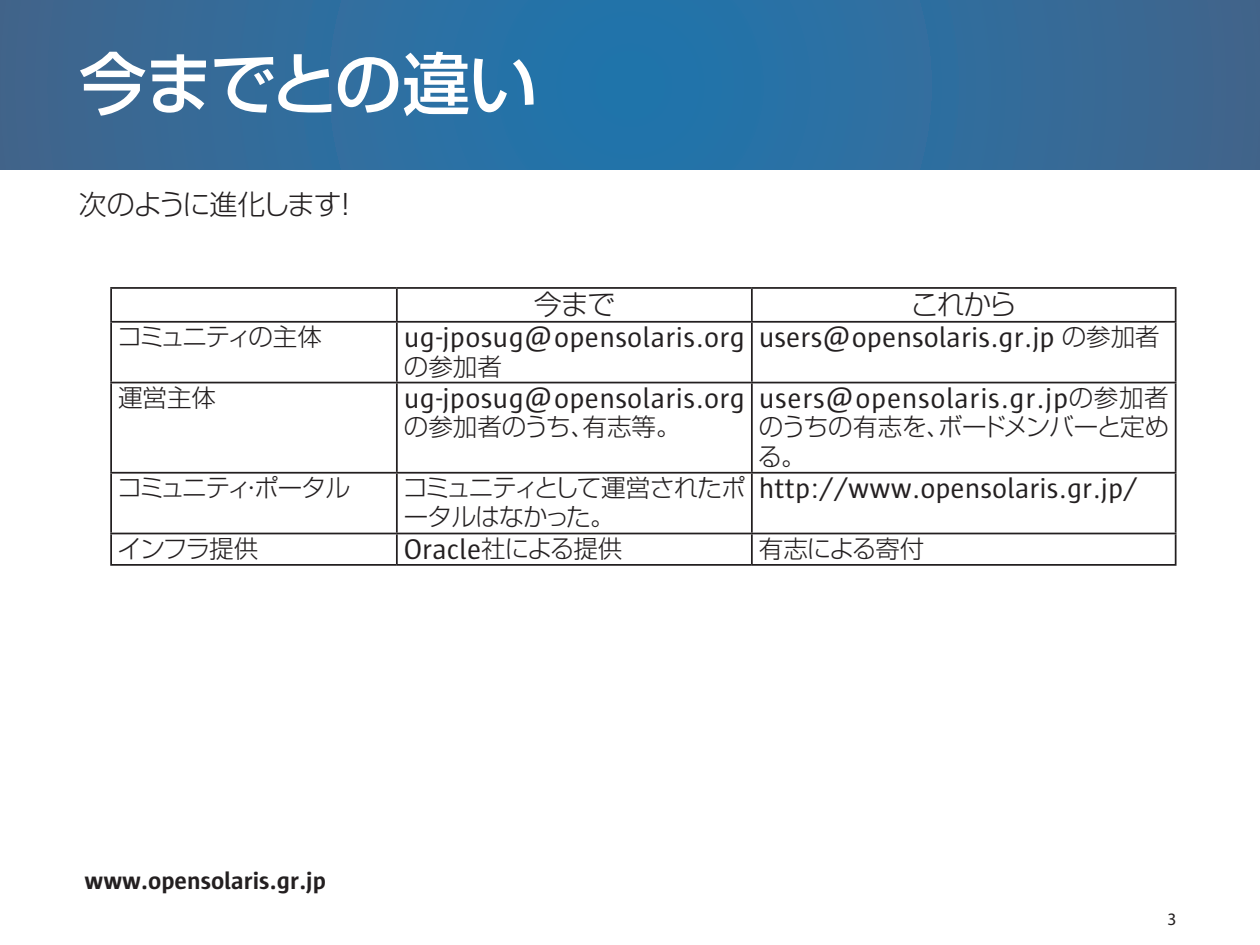
<style>
.page{position:relative;width:1260px;height:945px;background:#fff}
.page>*{position:absolute;margin:0;border:0;box-sizing:border-box;transform-origin:0 0}
.t1{font:500 68.25px "Shin Go Pro";letter-spacing:-.04em;color:#fff}
.t2{font:29.22px "Sun";letter-spacing:.01em;color:#231f20}
.t3{font:300 28px "Shin Go Pro";letter-spacing:-.055em;color:#231f20}
.t4{font:700 24.85px "Sun";color:#231f20}
.t5{font:300 24.5px/29.4px "Shin Go Pro";letter-spacing:-.035em;color:#231f20}
.t6{font:300 24.5px "Shin Go Pro";color:#231f20}
.t7{font:300 24.5px "Shin Go Pro";letter-spacing:-.055em;color:#231f20}
.t8{font:300 24.5px "Shin Go Pro";letter-spacing:-.09em;color:#231f20}
.t9{font:17.5px "Myriad Pro";color:#231f20}
.s1{font-family:"Shin Go Pro";font-weight:300;font-size:24.5px}
</style>
<div class="page">
<svg style="left:0;top:0;width:1260px;height:170px;background:#306c9c"></svg>
<hr style="left:110px;top:287px;width:287px;height:2px;background:#231f20">
<hr style="left:110px;top:289px;width:2px;height:32px;background:#231f20">
<hr style="left:397px;top:287px;width:355px;height:2px;background:#231f20">
<hr style="left:396px;top:289px;width:2px;height:32px;background:#231f20">
<hr style="left:752px;top:287px;width:425px;height:2px;background:#231f20">
<hr style="left:751px;top:289px;width:2px;height:32px;background:#231f20">
<hr style="left:1175px;top:289px;width:2px;height:32px;background:#231f20">
<hr style="left:110px;top:321px;width:287px;height:2px;background:#231f20">
<hr style="left:110px;top:323px;width:2px;height:59px;background:#231f20">
<hr style="left:397px;top:321px;width:355px;height:2px;background:#231f20">
<hr style="left:396px;top:323px;width:2px;height:59px;background:#231f20">
<hr style="left:752px;top:321px;width:425px;height:2px;background:#231f20">
<hr style="left:751px;top:323px;width:2px;height:59px;background:#231f20">
<hr style="left:1175px;top:323px;width:2px;height:59px;background:#231f20">
<hr style="left:110px;top:382px;width:287px;height:1px;background:#231f20">
<hr style="left:110px;top:383px;width:2px;height:89px;background:#231f20">
<hr style="left:397px;top:382px;width:355px;height:1px;background:#231f20">
<hr style="left:396px;top:383px;width:2px;height:89px;background:#231f20">
<hr style="left:752px;top:382px;width:425px;height:1px;background:#231f20">
<hr style="left:751px;top:383px;width:2px;height:89px;background:#231f20">
<hr style="left:1175px;top:383px;width:2px;height:89px;background:#231f20">
<hr style="left:110px;top:472px;width:287px;height:2px;background:#231f20">
<hr style="left:110px;top:474px;width:2px;height:59px;background:#231f20">
<hr style="left:397px;top:472px;width:355px;height:2px;background:#231f20">
<hr style="left:396px;top:474px;width:2px;height:59px;background:#231f20">
<hr style="left:752px;top:472px;width:425px;height:2px;background:#231f20">
<hr style="left:751px;top:474px;width:2px;height:59px;background:#231f20">
<hr style="left:1175px;top:474px;width:2px;height:59px;background:#231f20">
<hr style="left:110px;top:533px;width:287px;height:1px;background:#231f20">
<hr style="left:110px;top:534px;width:2px;height:30px;background:#231f20">
<hr style="left:397px;top:533px;width:355px;height:1px;background:#231f20">
<hr style="left:396px;top:534px;width:2px;height:30px;background:#231f20">
<hr style="left:752px;top:533px;width:425px;height:1px;background:#231f20">
<hr style="left:751px;top:534px;width:2px;height:30px;background:#231f20">
<hr style="left:1175px;top:534px;width:2px;height:30px;background:#231f20">
<hr style="left:110px;top:564px;width:287px;height:2px;background:#231f20">
<hr style="left:397px;top:564px;width:355px;height:2px;background:#231f20">
<hr style="left:752px;top:564px;width:425px;height:2px;background:#231f20">
<h1 class="t1" style="left:79px;top:28px;width:460px">今までとの違い</h1>
<p class="t3" style="left:79px;top:181px;width:282px">次のように進化します！</p>
<p class="t3" style="left:534px;top:281px;width:83px">今まで</p>
<p class="t3" style="left:911px;top:281px;width:108px">これから</p>
<p class="t8" style="left:117px;top:317px;width:206px">コミュニティの主体</p>
<p class="t2" style="left:404px;top:322px;width:343px">ug-jposug@opensolaris.org</p>
<p class="t5" style="left:404px;top:349px;width:99px">の参加者</p>
<p class="t5" style="left:118px;top:380px;width:99px">運営主体</p>
<p class="t2" style="left:404px;top:383px;width:343px">ug-jposug@opensolaris.org</p>
<p class="t6" style="left:404px;top:407px;width:278px">の参加者のうち、有志等。</p>
<p class="t2" style="left:759px;top:322px;width:402px">users@opensolaris.gr.jp <span class="s1">の参加者</span></p>
<p class="t2" style="left:759px;top:383px;width:411px">users@opensolaris.gr.jp<span class="s1">の参加者</span></p>
<p class="t5" style="left:758px;top:409px;width:413px">のうちの有志を、ボードメンバーと定める。</p>
<p class="t7" style="left:117px;top:468px;width:235px">コミュニティ・ポータル</p>
<p class="t5" style="left:403px;top:470px;width:344px">コミュニティとして運営されたポータルはなかった。</p>
<p class="t2" style="left:759px;top:473px;width:380px">http://www.opensolaris.gr.jp/</p>
<p class="t5" style="left:117px;top:531px;width:142px">インフラ提供</p>
<p class="t2" style="left:404px;top:534px;width:220px">Oracle<span class="s1">社による提供</span></p>
<p class="t5" style="left:759px;top:531px;width:167px">有志による寄付</p>
<p class="t4" style="left:85px;top:867px;width:243px">www.opensolaris.gr.jp</p>
<p class="t9" style="left:1168px;top:908px;width:10px">3</p>
</div>
